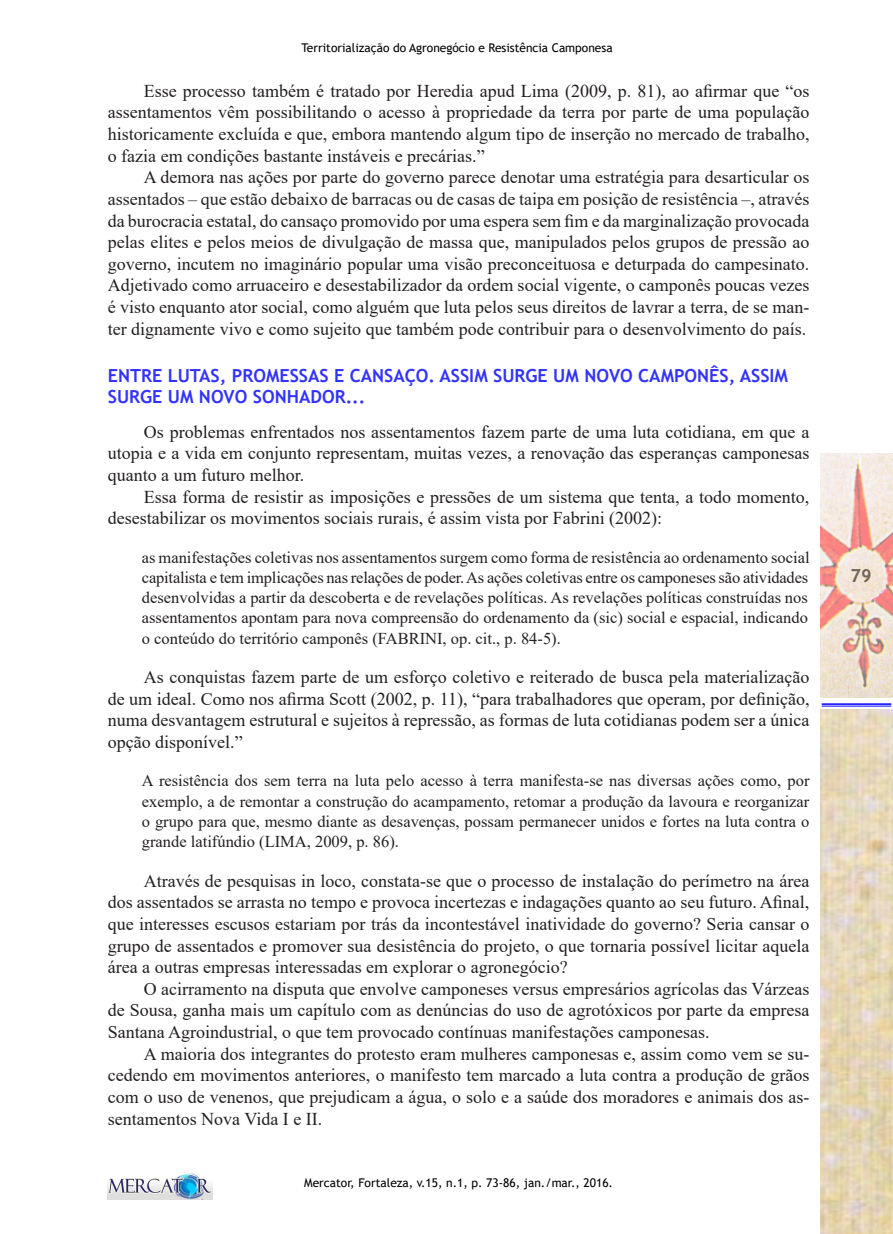
<style>
.page{position:relative;width:893px;height:1234px;background:#fff}
.page>*{position:absolute;margin:0;border:0;box-sizing:border-box;transform-origin:0 0}
.t1{font:18px/21.6px "Times New Roman";color:#231f20;text-align:justify}
.SUBTÍTULO_1{font:700 18px/21.6px "Trebuchet MS";color:#33f}
.t2{font:700 18px "Trebuchet MS";color:#000}
.CITAÇÃO_DE_TESE{font:16.5px/20.2px "Times New Roman";color:#231f20;text-align:justify}
.t3{font:12px "Trebuchet MS";color:#000}
</style>
<div class="page">
<img style="left:108px;top:1172px;width:105px;height:27px">
<img style="left:821px;top:453px;width:72px;height:244px">
<hr style="left:822px;top:703px;width:69px;height:1px;background:#00f">
<hr style="left:822px;top:705px;width:69px;height:1px;background:#00f">
<img style="left:821px;top:709px;width:72px;height:524px">
<p class="t3" style="left:301px;top:40px;width:313px">Territorialização do Agronegócio e Resistência Camponesa</p>
<p class="t1" style="left:108px;top:79px;width:703px;text-indent:36px">Esse processo também é tratado por Heredia apud Lima (2009, p. 81), ao afirmar que “os assentamentos vêm possibilitando o acesso à propriedade da terra por parte de uma população historicamente excluída e que, embora mantendo algum tipo de inserção no mercado de trabalho, o fazia em condições bastante instáveis e precárias.”</p>
<p class="t1" style="left:108px;top:166px;width:703px;text-indent:36px">A demora nas ações por parte do governo parece denotar uma estratégia para desarticular os assentados – que estão debaixo de barracas ou de casas de taipa em posição de resistência –, através da burocracia estatal, do cansaço promovido por uma espera sem fim e da marginalização provocada pelas elites e pelos meios de divulgação de massa que, manipulados pelos grupos de pressão ao governo, incutem no imaginário popular uma visão preconceituosa e deturpada do campesinato.<br>Adjetivado como arruaceiro e desestabilizador da ordem social vigente, o camponês poucas vezes é visto enquanto ator social, como alguém que luta pelos seus direitos de lavrar a terra, de se man&shy;ter dignamente vivo e como sujeito que também pode contribuir para o desenvolvimento do país.</p>
<p class="SUBTÍTULO_1" style="left:108px;top:364px;width:682px">ENTRE LUTAS, PROMESSAS E CANSAÇO. ASSIM SURGE UM NOVO CAMPONÊS, ASSIM<br>SURGE UM NOVO SONHADOR...</p>
<p class="t1" style="left:108px;top:420px;width:703px;text-indent:36px">Os problemas enfrentados nos assentamentos fazem parte de uma luta cotidiana, em que a utopia e a vida em conjunto representam, muitas vezes, a renovação das esperanças camponesas quanto a um futuro melhor.</p>
<p class="t1" style="left:108px;top:485px;width:703px;text-indent:36px">Essa forma de resistir as imposições e pressões de um sistema que tenta, a todo momento, desestabilizar os movimentos sociais rurais, é assim vista por Fabrini (2002):</p>
<p class="CITAÇÃO_DE_TESE" style="left:142px;top:546px;width:669px">as manifestações coletivas nos assentamentos surgem como forma de resistência ao ordenamento social capitalista e tem implicações nas relações de poder. As ações coletivas entre os camponeses são atividades desenvolvidas a partir da descoberta e de revelações políticas. As revelações políticas construídas nos assentamentos apontam para nova compreensão do ordenamento da (sic) social e espacial, indicando o conteúdo do território camponês (FABRINI, op. cit., p. 84-5).</p>
<p class="t1" style="left:108px;top:665px;width:703px;text-indent:36px">As conquistas fazem parte de um esforço coletivo e reiterado de busca pela materialização de um ideal. Como nos afirma Scott (2002, p. 11), “para trabalhadores que operam, por definição, numa desvantagem estrutural e sujeitos à repressão, as formas de luta cotidianas podem ser a única opção disponível.”</p>
<p class="CITAÇÃO_DE_TESE" style="left:142px;top:770px;width:669px">A resistência dos sem terra na luta pelo acesso à terra manifesta-se nas diversas ações como, por exemplo, a de remontar a construção do acampamento, retomar a produção da lavoura e reorganizar o grupo para que, mesmo diante as desavenças, possam permanecer unidos e fortes na luta contra o grande latifúndio (LIMA, 2009, p. 86).</p>
<p class="t1" style="left:108px;top:869px;width:703px;text-indent:36px">Através de pesquisas in loco, constata-se que o processo de instalação do perímetro na área dos assentados se arrasta no tempo e provoca incertezas e indagações quanto ao seu futuro. Afinal, que interesses escusos estariam por trás da incontestável inatividade do governo? Seria cansar o grupo de assentados e promover sua desistência do projeto, o que tornaria possível licitar aquela área a outras empresas interessadas em explorar o agronegócio?</p>
<p class="t1" style="left:108px;top:977px;width:703px;text-indent:36px">O acirramento na disputa que envolve camponeses versus empresários agrícolas das Várzeas de Sousa, ganha mais um capítulo com as denúncias do uso de agrotóxicos por parte da empresa Santana Agroindustrial, o que tem provocado contínuas manifestações camponesas.</p>
<p class="t1" style="left:108px;top:1041px;width:703px;text-indent:36px">A maioria dos integrantes do protesto eram mulheres camponesas e, assim como vem se su&shy;cedendo em movimentos anteriores, o manifesto tem marcado a luta contra a produção de grãos com o uso de venenos, que prejudicam a água, o solo e a saúde dos moradores e animais dos as&shy;sentamentos Nova Vida I e II.</p>
<p class="t3" style="left:304px;top:1174px;width:310px">Mercator, Fortaleza, v.15, n.1, p. 73-86, jan./mar., 2016.</p>
<p class="t2" style="left:851px;top:564px;width:23px">79</p>
</div>
